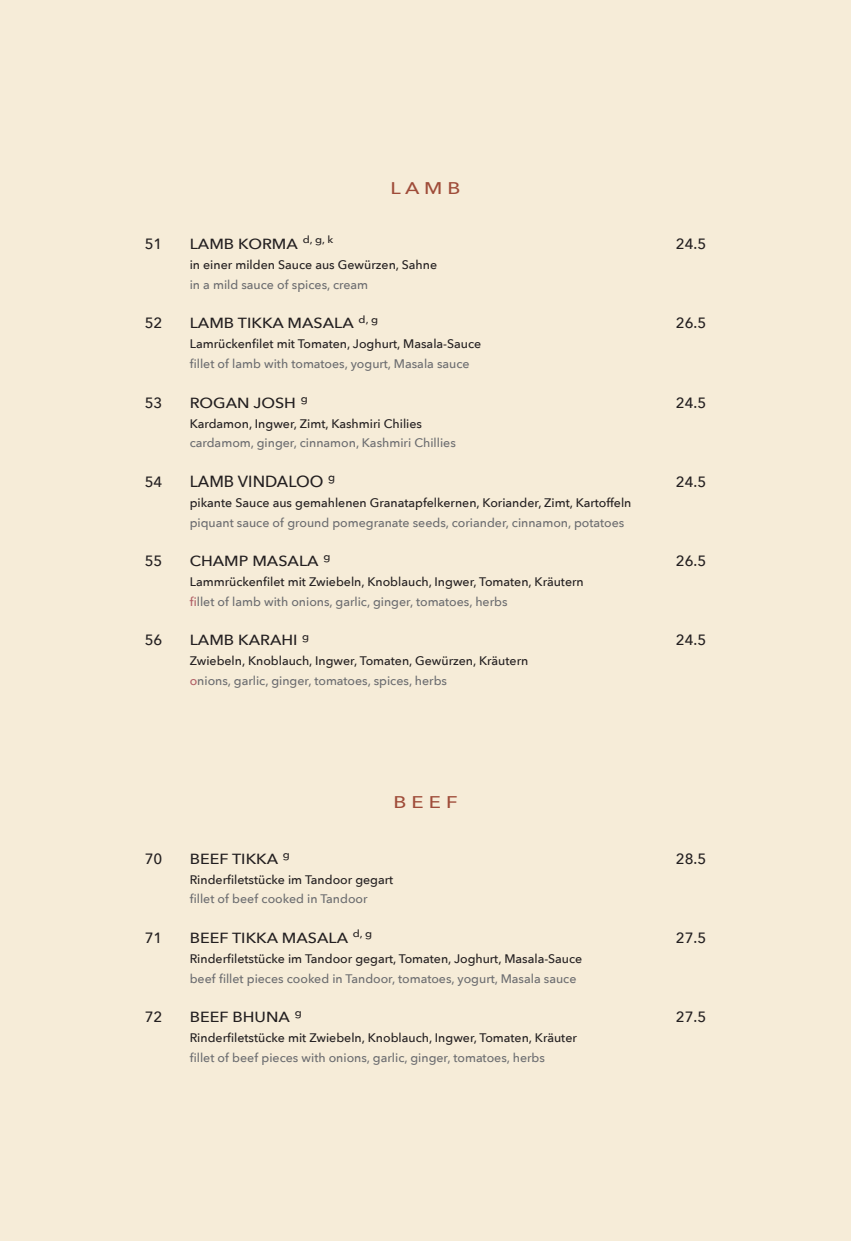
<style>
.page{position:relative;width:851px;height:1241px;background:#fff}
.page>*{position:absolute;margin:0;border:0;box-sizing:border-box;transform-origin:0 0}
.t1{font:500 16.88px "Avenir Next";color:#9f4c39;scale:1.2 1}
.t2{font:500 16.12px "Avenir Next";color:#231f20}
.t3{font:500 14.88px "Avenir Next";color:#231f20}
.t4{font:500 14.62px "Avenir Next";color:#231f20;scale:1.1 1}
.t5{font:500 12.38px/19.8px "Avenir Next";color:#231f20}
.t6{font:500 12.38px/19.8px "Avenir Next";color:#6c6d70}
.s1{color:#231f20}
.s2{color:#b05f65}
.s3{color:#6c6d70}
</style>
<div class="page">
<div style="left:0;top:0;width:850px;height:1240px;background:#f6ecd8"></div>
<p class="t1" style="left:390px;top:173px;width:60px">L A M B</p>
<p class="t3" style="left:145px;top:231px;width:19px">51</p>
<p class="t4" style="left:190px;top:231px;width:132px">LAMB KORMA <sup>d,</sup> <sup>g,</sup> <sup>k</sup></p>
<p class="t3" style="left:675px;top:231px;width:32px">24.5</p>
<p class="t5" style="left:190px;top:254px;width:249px">in einer milden Sauce aus Gewürzen, Sahne</p>
<p class="t6" style="left:190px;top:274px;width:180px">in a mild sauce of spices, cream</p>
<p class="t3" style="left:145px;top:310px;width:19px">52</p>
<p class="t4" style="left:190px;top:311px;width:173px">LAMB TIKKA MASALA <sup>d,</sup> <sup>g</sup></p>
<p class="t3" style="left:675px;top:310px;width:32px">26.5</p>
<p class="t5" style="left:190px;top:333px;width:293px">Lamrückenfilet mit Tomaten, Joghurt, Masala-Sauce</p>
<p class="t6" style="left:190px;top:353px;width:281px">fillet of lamb with tomatoes, yogurt, Masala sauce</p>
<p class="t3" style="left:145px;top:390px;width:19px">53</p>
<p class="t4" style="left:190px;top:390px;width:109px">ROGAN JOSH <sup>g</sup></p>
<p class="t3" style="left:675px;top:390px;width:32px">24.5</p>
<p class="t6" style="left:190px;top:413px;width:267px"><span class="s1">Kardamon, Ingwer, Zimt, Kashmiri Chilies </span>cardamom, ginger, cinnamon, Kashmiri Chillies</p>
<p class="t3" style="left:145px;top:469px;width:19px">54</p>
<p class="t2" style="left:190px;top:467px;width:147px">LAMB VINDALOO <sup>g</sup></p>
<p class="t3" style="left:675px;top:469px;width:32px">24.5</p>
<p class="t5" style="left:190px;top:492px;width:443px">pikante Sauce aus gemahlenen Granatapfelkernen, Koriander, Zimt, Kartoffeln</p>
<p class="t6" style="left:190px;top:512px;width:436px">piquant sauce of ground pomegranate seeds, coriander, cinnamon, potatoes</p>
<p class="t3" style="left:145px;top:548px;width:19px">55</p>
<p class="t4" style="left:190px;top:548px;width:129px">CHAMP MASALA <sup>g</sup></p>
<p class="t3" style="left:675px;top:548px;width:32px">26.5</p>
<p class="t5" style="left:190px;top:571px;width:395px">Lammrückenfilet mit Zwiebeln, Knoblauch, Ingwer, Tomaten, Kräutern</p>
<p class="t6" style="left:190px;top:591px;width:319px"><span class="s2">fi</span>llet of lamb with onions, garlic, ginger, tomatoes, herbs</p>
<p class="t3" style="left:145px;top:627px;width:19px">56</p>
<p class="t4" style="left:190px;top:627px;width:110px">LAMB KARAHI <sup>g</sup></p>
<p class="t3" style="left:675px;top:627px;width:32px">24.5</p>
<p class="t5" style="left:190px;top:650px;width:340px">Zwiebeln, Knoblauch, Ingwer, Tomaten, Gewürzen, Kräutern <span class="s2">o</span><span class="s3">nions, garlic, ginger, tomatoes, spices, herbs</span></p>
<p class="t1" style="left:393px;top:787px;width:55px">B E E F</p>
<p class="t3" style="left:145px;top:845px;width:19px">70</p>
<p class="t4" style="left:190px;top:846px;width:93px">BEEF TIKKA <sup>g</sup></p>
<p class="t3" style="left:675px;top:845px;width:32px">28.5</p>
<p class="t5" style="left:190px;top:868px;width:205px">Rinderfiletstücke im Tandoor gegart</p>
<p class="t6" style="left:190px;top:888px;width:179px">fillet of beef cooked in Tandoor</p>
<p class="t3" style="left:145px;top:925px;width:19px">71</p>
<p class="t4" style="left:190px;top:925px;width:167px">BEEF TIKKA MASALA <sup>d,</sup> <sup>g</sup></p>
<p class="t3" style="left:675px;top:925px;width:32px">27.5</p>
<p class="t5" style="left:190px;top:948px;width:394px">Rinderfiletstücke im Tandoor gegart, Tomaten, Joghurt, Masala-Sauce</p>
<p class="t6" style="left:190px;top:967px;width:388px">beef fillet pieces cooked in Tandoor, tomatoes, yogurt, Masala sauce</p>
<p class="t3" style="left:145px;top:1004px;width:19px">72</p>
<p class="t4" style="left:190px;top:1004px;width:103px">BEEF BHUNA <sup>g</sup></p>
<p class="t3" style="left:675px;top:1004px;width:32px">27.5</p>
<p class="t5" style="left:190px;top:1027px;width:388px">Rinderfiletstücke mit Zwiebeln, Knoblauch, Ingwer, Tomaten, Kräuter</p>
<p class="t6" style="left:190px;top:1047px;width:357px">fillet of beef pieces with onions, garlic, ginger, tomatoes, herbs</p>
</div>
